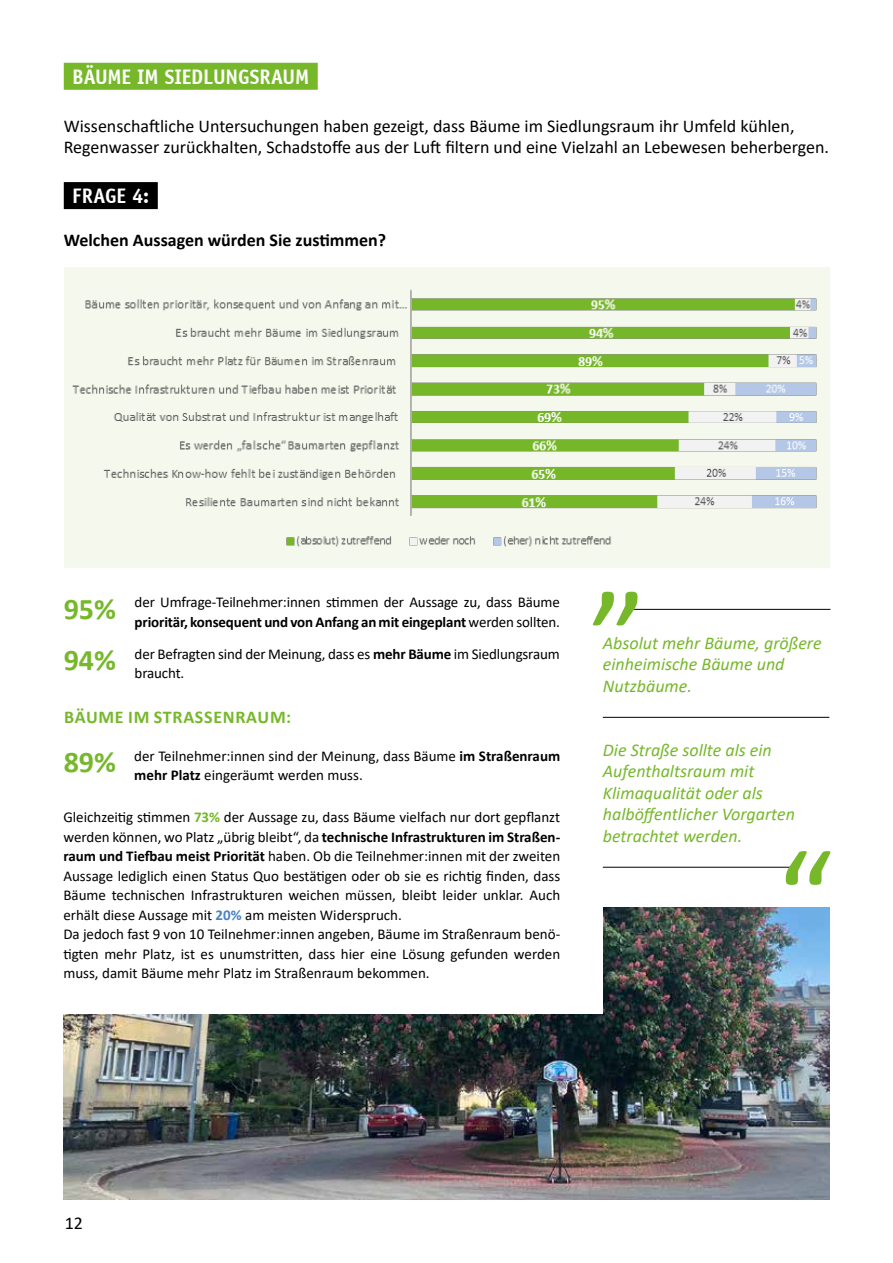
<style>
.page{position:relative;width:893px;height:1263px;background:#fff}
.page>*{position:absolute;margin:0;border:0;box-sizing:border-box;transform-origin:0 0}
.t1{font:700 30px/51.4px "Calibri";color:#76b82a}
.t2{font:700 21px "Officina Sans";letter-spacing:-.01em;color:#fff;scale:.96 1}
.t3{font:18px/21px "Calibri";color:#000}
.t4{font:italic 18px/21.6px "Calibri";color:#76b82a}
.t5{font:700 18px "Calibri";color:#000}
.t6{font:700 18px "Calibri";letter-spacing:.04em;color:#76b82a}
.t7{font:15px/19.5px "Calibri";color:#000}
.s1{font-weight:700}
.s2{font-weight:700;color:#76b82a}
.s3{font-weight:700;color:#4b83c4}
</style>
<div class="page">
<img style="left:63px;top:907px;width:766px;height:292px">
<div style="left:34px;top:746px;width:568px;height:268px;background:#fff"></div>
<div style="left:64px;top:267px;width:765px;height:300px;background:#f4f8ed"></div>
<div style="left:64px;top:182px;width:94px;height:27px;background:#000"></div>
<div style="left:64px;top:63px;width:254px;height:27px;background:#76b82a"></div>
<hr style="left:630px;top:609px;width:200px;height:1px;background:#000">
<svg style="left:593px;top:592px;width:44px;height:33px"></svg>
<hr style="left:603px;top:867px;width:192px;height:1px;background:#000">
<hr style="left:603px;top:717px;width:226px;height:1px;background:#000">
<svg style="left:786px;top:851px;width:44px;height:34px"></svg>
<img style="left:72px;top:289px;width:745px;height:258px">
<h2 class="t2" style="left:72px;top:62px;width:248px">BÄUME IM SIEDLUNGSRAUM</h2>
<p class="t3" style="left:64px;top:115px;width:767px">Wissenschaftliche Untersuchungen haben gezeigt, dass Bäume im Siedlungsraum ihr Umfeld kühlen,<br>Regenwasser zurückhalten, Schadstoffe aus der Luft filtern und eine Vielzahl an Lebewesen beherbergen.</p>
<h2 class="t2" style="left:72px;top:182px;width:82px">FRAGE 4:</h2>
<p class="t5" style="left:64px;top:227px;width:324px">Welchen Aussagen würden Sie zustimmen?</p>
<p class="t7" style="left:135px;top:592px;width:427px">der Umfrage-Teilnehmer:innen stimmen der Aussage zu, dass Bäume <span class="s1">prioritär, konsequent und von Anfang an mit eingeplant</span> werden sollten.</p>
<p class="t7" style="left:135px;top:644px;width:427px">der Befragten sind der Meinung, dass es <span class="s1">mehr Bäume</span> im Siedlungsraum braucht.</p>
<p class="t6" style="left:64px;top:704px;width:228px">BÄUME IM STRASSENRAUM:</p>
<p class="t7" style="left:134px;top:746px;width:427px">der Teilnehmer:innen sind der Meinung, dass Bäume <span class="s1">im Straßenraum mehr Platz</span> eingeräumt werden muss.</p>
<p class="t7" style="left:63px;top:807px;width:498px">Gleichzeitig stimmen <span class="s2">73%</span> der Aussage zu, dass Bäume vielfach nur dort gepflanzt werden können, wo Platz „übrig bleibt“, da <span class="s1">technische Infrastrukturen im Straßen&shy;raum und Tiefbau meist Priorität</span> haben. Ob die Teilnehmer:innen mit der zweiten Aussage lediglich einen Status Quo bestätigen oder ob sie es richtig finden, dass Bäume technischen Infrastrukturen weichen müssen, bleibt leider unklar. Auch erhält diese Aussage mit <span class="s3">20%</span> am meisten Widerspruch.<br>Da jedoch fast 9 von 10 Teilnehmer:innen angeben, Bäume im Straßenraum benö&shy;tigten mehr Platz, ist es unumstritten, dass hier eine Lösung gefunden werden muss, damit Bäume mehr Platz im Straßenraum bekommen.</p>
<h1 class="t1" style="left:64px;top:582px;width:54px">95%<br>94%</h1>
<h1 class="t1" style="left:64px;top:736px;width:54px">89%</h1>
<p class="t4" style="left:603px;top:631px;width:220px">Absolut mehr Bäume, größere einheimische Bäume und<br>Nutzbäume.</p>
<p class="t4" style="left:603px;top:738px;width:194px">Die Straße sollte als ein<br>Aufenthaltsraum mit<br>Klimaqualität oder als halböffentlicher Vorgarten betrachtet werden.</p>
<p class="t3" style="left:65px;top:1212px;width:20px">12</p>
</div>
